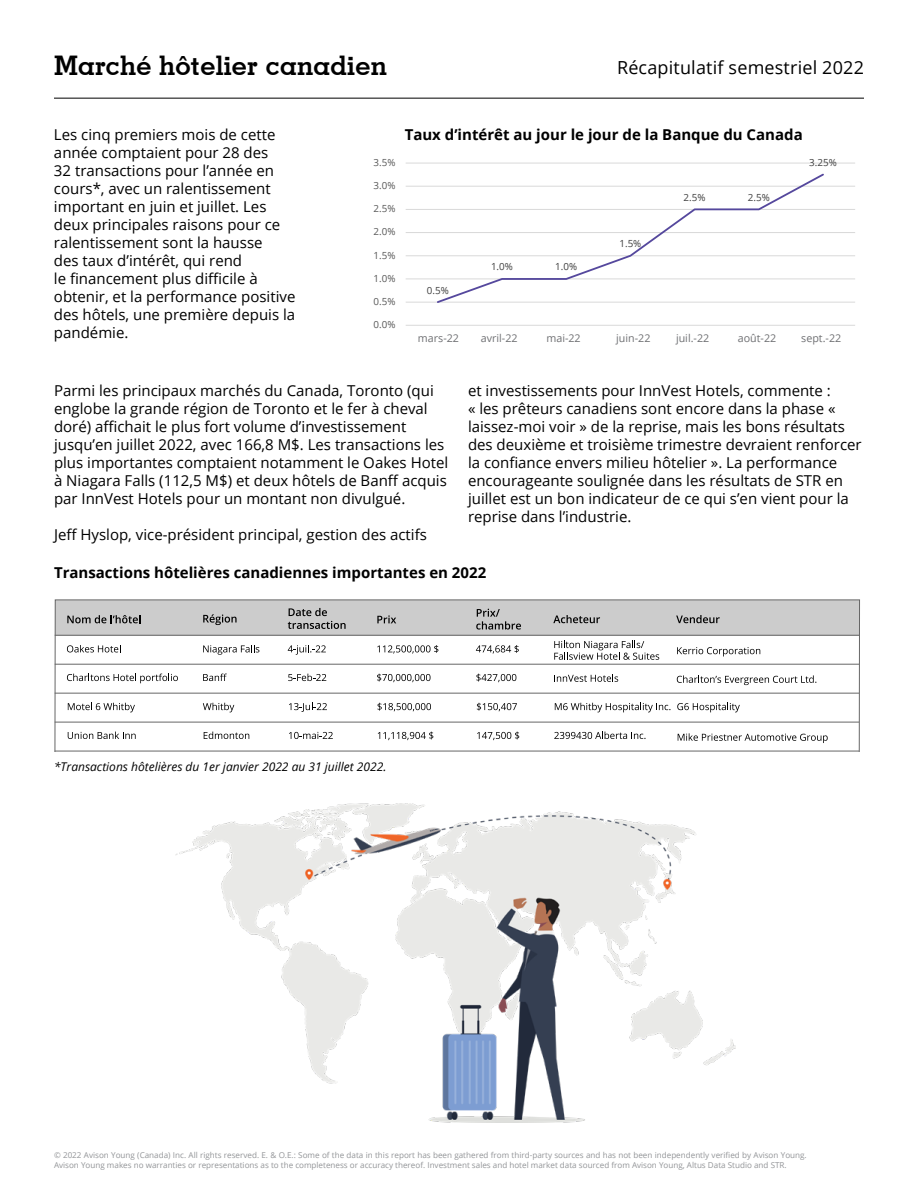
<style>
.page{position:relative;width:918px;height:1188px;background:#fff}
.page>*{position:absolute;margin:0;border:0;box-sizing:border-box;transform-origin:0 0}
.t1{font:700 27px "Geometric Slab 703 BT";letter-spacing:.01em;color:#000}
.t2{font:18px "Open Sans";letter-spacing:.01em;color:#000}
.t3{font:15px/18px "Open Sans";color:#000}
.t4{font:700 15px "Open Sans";color:#000}
.t5{font:italic 12px "Open Sans";color:#000}
.t6{font:10.65px "Open Sans";color:#6f7073}
.t7{font:9.75px "Open Sans";color:#595959}
.t8{font:9.75px "Open Sans";color:#404040}
.t9{font:8.1px/9.8px "Open Sans";color:#939598}
</style>
<div class="page">
<hr style="left:54px;top:98px;width:810px;height:1px;background:#000">
<svg style="left:54px;top:599px;width:806px;height:152px"></svg>
<hr style="left:55px;top:751px;width:804px;height:1px;background:#666">
<hr style="left:55px;top:722px;width:804px;height:1px;background:#666">
<hr style="left:55px;top:693px;width:804px;height:1px;background:#666">
<hr style="left:55px;top:664px;width:804px;height:1px;background:#666">
<hr style="left:55px;top:635px;width:804px;height:1px;background:#666">
<svg style="left:67px;top:615px;width:73px;height:8px"></svg>
<svg style="left:203px;top:614px;width:34px;height:11px"></svg>
<svg style="left:288px;top:608px;width:58px;height:21px"></svg>
<svg style="left:377px;top:615px;width:19px;height:8px"></svg>
<svg style="left:476px;top:609px;width:45px;height:21px"></svg>
<svg style="left:553px;top:615px;width:47px;height:8px"></svg>
<svg style="left:676px;top:615px;width:44px;height:8px"></svg>
<svg style="left:67px;top:645px;width:54px;height:7px"></svg>
<svg style="left:203px;top:645px;width:56px;height:10px"></svg>
<svg style="left:288px;top:645px;width:38px;height:10px"></svg>
<svg style="left:377px;top:645px;width:61px;height:9px"></svg>
<svg style="left:476px;top:645px;width:43px;height:9px"></svg>
<svg style="left:554px;top:641px;width:105px;height:19px"></svg>
<svg style="left:677px;top:647px;width:83px;height:9px"></svg>
<svg style="left:68px;top:732px;width:68px;height:7px"></svg>
<svg style="left:204px;top:732px;width:45px;height:7px"></svg>
<svg style="left:289px;top:732px;width:44px;height:7px"></svg>
<svg style="left:378px;top:732px;width:55px;height:8px"></svg>
<svg style="left:477px;top:732px;width:42px;height:8px"></svg>
<svg style="left:678px;top:733px;width:150px;height:10px"></svg>
<svg style="left:554px;top:732px;width:92px;height:7px"></svg>
<svg style="left:68px;top:703px;width:67px;height:9px"></svg>
<svg style="left:203px;top:703px;width:31px;height:9px"></svg>
<svg style="left:289px;top:703px;width:38px;height:9px"></svg>
<svg style="left:377px;top:703px;width:54px;height:8px"></svg>
<svg style="left:477px;top:703px;width:40px;height:8px"></svg>
<svg style="left:677px;top:703px;width:63px;height:9px"></svg>
<svg style="left:67px;top:674px;width:111px;height:9px"></svg>
<svg style="left:203px;top:674px;width:24px;height:7px"></svg>
<svg style="left:288px;top:674px;width:38px;height:7px"></svg>
<svg style="left:377px;top:674px;width:54px;height:8px"></svg>
<svg style="left:476px;top:674px;width:40px;height:8px"></svg>
<svg style="left:677px;top:675px;width:139px;height:10px"></svg>
<svg style="left:555px;top:703px;width:115px;height:9px"></svg>
<svg style="left:554px;top:674px;width:64px;height:8px"></svg>
<img style="left:176px;top:804px;width:560px;height:319px">
<hr style="left:406px;top:302px;width:449px;height:1px;background:#d9d9d9">
<hr style="left:406px;top:279px;width:449px;height:1px;background:#d9d9d9">
<hr style="left:406px;top:255px;width:449px;height:1px;background:#d9d9d9">
<hr style="left:406px;top:232px;width:449px;height:1px;background:#d9d9d9">
<hr style="left:406px;top:209px;width:449px;height:1px;background:#d9d9d9">
<hr style="left:406px;top:186px;width:449px;height:1px;background:#d9d9d9">
<hr style="left:406px;top:163px;width:449px;height:1px;background:#d9d9d9">
<hr style="left:406px;top:325px;width:449px;height:1px;background:#d9d9d9">
<svg style="left:435px;top:173px;width:391px;height:130px"></svg>
<h1 class="t1" style="left:54px;top:49px;width:334px">Marché hôtelier canadien</h1>
<p class="t2" style="left:617px;top:55px;width:248px">Récapitulatif semestriel 2022</p>
<p class="t3" style="left:54px;top:125px;width:223px">Les cinq premiers mois de cette</p>
<p class="t4" style="left:405px;top:124px;width:400px">Taux d’intérêt au jour le jour de la Banque du Canada</p>
<p class="t3" style="left:54px;top:143px;width:243px">année comptaient pour 28 des<br>32 transactions pour l’année en cours*, avec un ralentissement important en juin et juillet. Les deux principales raisons pour ce ralentissement sont la hausse<br>des taux d’intérêt, qui rend<br>le financement plus difficile à obtenir, et la performance positive des hôtels, une première depuis la pandémie.</p>
<p class="t7" style="left:374px;top:156px;width:23px">3.5%</p>
<p class="t8" style="left:809px;top:156px;width:29px">3.25%</p>
<p class="t7" style="left:374px;top:179px;width:23px">3.0%</p>
<p class="t8" style="left:684px;top:191px;width:23px">2.5%</p>
<p class="t8" style="left:748px;top:191px;width:23px">2.5%</p>
<p class="t7" style="left:374px;top:202px;width:23px">2.5%</p>
<p class="t7" style="left:374px;top:225px;width:23px">2.0%</p>
<p class="t8" style="left:619px;top:237px;width:23px">1.5%</p>
<p class="t7" style="left:374px;top:248px;width:23px">1.5%</p>
<p class="t8" style="left:491px;top:260px;width:23px">1.0%</p>
<p class="t8" style="left:555px;top:260px;width:23px">1.0%</p>
<p class="t7" style="left:374px;top:272px;width:23px">1.0%</p>
<p class="t8" style="left:427px;top:283px;width:23px">0.5%</p>
<p class="t7" style="left:374px;top:295px;width:23px">0.5%</p>
<p class="t7" style="left:374px;top:318px;width:23px">0.0%</p>
<p class="t6" style="left:418px;top:331px;width:43px">mars-22</p>
<p class="t6" style="left:481px;top:331px;width:38px">avril-22</p>
<p class="t6" style="left:546px;top:331px;width:36px">mai-22</p>
<p class="t6" style="left:616px;top:331px;width:36px">juin-22</p>
<p class="t6" style="left:676px;top:331px;width:35px">juil.-22</p>
<p class="t6" style="left:738px;top:331px;width:40px">août-22</p>
<p class="t6" style="left:801px;top:331px;width:42px">sept.-22</p>
<p class="t7" style="left:421px;top:333px;width:34px">Mar-22</p>
<p class="t7" style="left:487px;top:333px;width:32px">Apr-22</p>
<p class="t7" style="left:549px;top:333px;width:35px">May-22</p>
<p class="t7" style="left:616px;top:333px;width:31px">Jun-22</p>
<p class="t7" style="left:682px;top:333px;width:27px">Jul-22</p>
<p class="t7" style="left:743px;top:333px;width:33px">Aug-22</p>
<p class="t7" style="left:807px;top:333px;width:33px">Sep-22</p>
<p class="t3" style="left:54px;top:381px;width:396px">Parmi les principaux marchés du Canada, Toronto (qui englobe la grande région de Toronto et le fer à cheval doré) affichait le plus fort volume d’investissement jusqu’en juillet 2022, avec 166,8 M$. Les transactions les plus importantes comptaient notamment le Oakes Hotel à Niagara Falls (112,5 M$) et deux hôtels de Banff acquis par InnVest Hotels pour un montant non divulgué.</p>
<p class="t3" style="left:54px;top:525px;width:374px">Jeff Hyslop, vice-président principal, gestion des actifs</p>
<p class="t3" style="left:468px;top:381px;width:395px">et investissements pour InnVest Hotels, commente :<br>« les prêteurs canadiens sont encore dans la phase « laissez-moi voir » de la reprise, mais les bons résultats des deuxième et troisième trimestre devraient renforcer la confiance envers milieu hôtelier ». La performance encourageante soulignée dans les résultats de STR en juillet est un bon indicateur de ce qui s’en vient pour la reprise dans l’industrie.</p>
<p class="t4" style="left:54px;top:562px;width:434px">Transactions hôtelières canadiennes importantes en 2022</p>
<p class="t5" style="left:54px;top:759px;width:334px">*Transactions hôtelières du 1er janvier 2022 au 31 juillet 2022.</p>
<p class="t9" style="left:54px;top:1150px;width:754px">© 2022 Avison Young (Canada) Inc. All rights reserved. E. &amp; O.E.: Some of the data in this report has been gathered from third-party sources and has not been independently verified by Avison Young.<br>Avison Young makes no warranties or representations as to the completeness or accuracy thereof. Investment sales and hotel market data sourced from Avison Young, Altus Data Studio and STR.</p>
</div>
